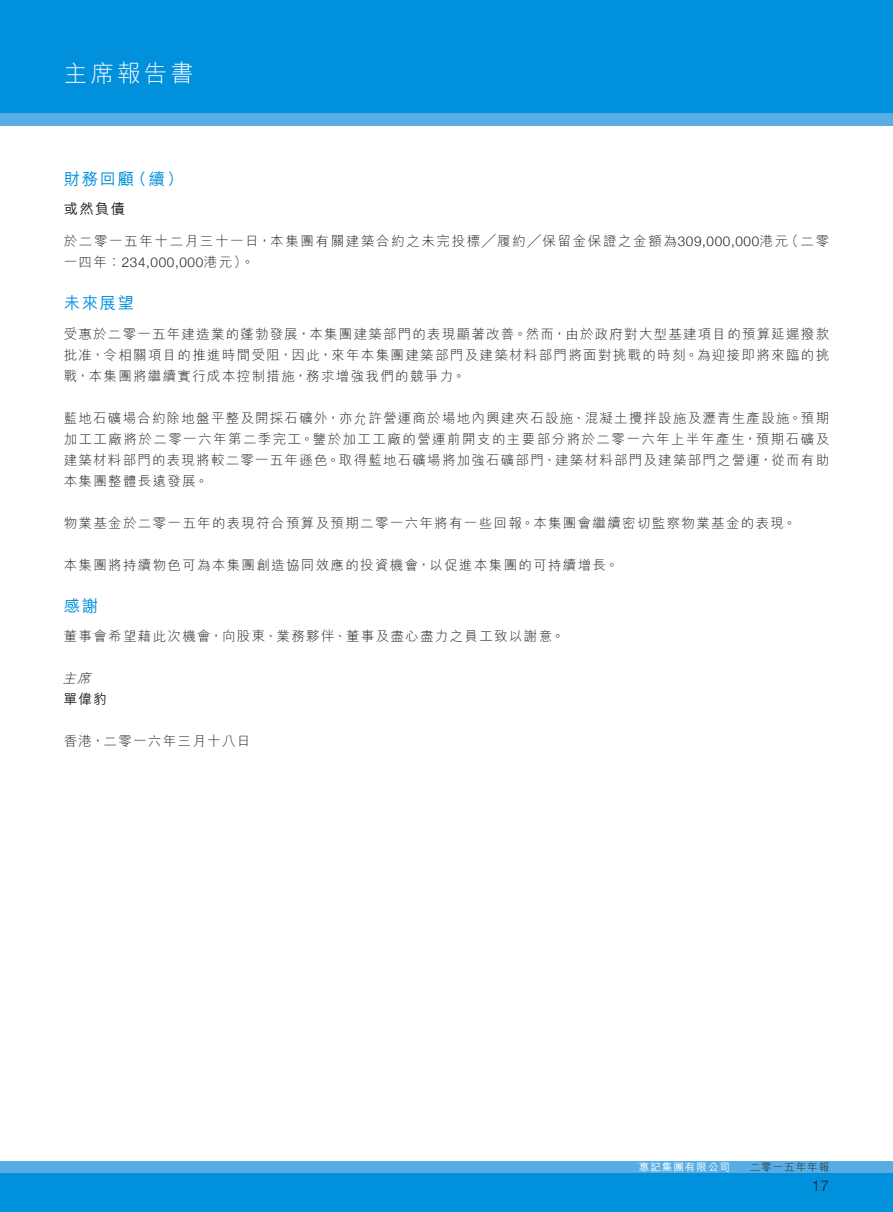
<style>
.page{position:relative;width:893px;height:1212px;background:#fff}
.page>*{position:absolute;margin:0;border:0;box-sizing:border-box;transform-origin:0 0}
.t1{font:24px "M Hei HK Light B5 pc H";letter-spacing:.11em;color:#fff}
.t2{font:16.5px "M Hei HK Medium B5 pc H";letter-spacing:.095em;color:#0090dc}
.t3{font:300 15px "Helvetica Neue";color:#231f20}
.t4{font:14.25px "M Hei HK Medium B5 pc H";color:#231f20}
.t5{font:13.5px/21px "M Hei HK Light B5 pc H";letter-spacing:.1em;color:#231f20;text-align:justify}
.t6{font:13.5px "M Hei HK Light B5 pc H";letter-spacing:.12em;color:#231f20}
.t7{font:300 13.5px "Helvetica Neue";letter-spacing:.05em;color:#231f20}
.t8{font:13.5px "M Hei HK Medium B5 pc H";color:#231f20}
.t9{font:italic 13.5px "M Hei HK Light B5 pc H";color:#231f20}
.t10{font:10.5px "M Hei HK Medium B5 pc H";letter-spacing:.1em;color:#fff}
.t11{font:10.5px "M Hei HK Light B5 pc H";letter-spacing:.095em;color:#231f20}
.s1{font-family:"Helvetica Neue";font-weight:300}
.s2{font-family:"M Hei HK Light B5 pc H";font-weight:400}
</style>
<div class="page">
<div style="left:0;top:1161px;width:893px;height:13px;background:#58aee4"></div>
<div style="left:0;top:1174px;width:893px;height:38px;background:#0090dc"></div>
<div style="left:0;top:0;width:893px;height:125px;background:#58aee4"></div>
<div style="left:0;top:0;width:893px;height:113px;background:#0090dc"></div>
<h1 class="t1" style="left:64px;top:64px;width:132px">主席報告書</h1>
<p class="t2" style="left:64px;top:172px;width:121px">財務回顧（續）</p>
<p class="t4" style="left:64px;top:204px;width:63px">或然負債</p>
<p class="t6" style="left:64px;top:236px;width:767px">於二零一五年十二月三十一日，本集團有關建築合約之未完投標╱履約╱保留金保證之金額為<span class="s1">309,000,000</span>港元（二零</p>
<p class="t7" style="left:64px;top:254px;width:192px"><span class="s2">一四年︰</span>234,000,000<span class="s2">港元）。</span></p>
<p class="t2" style="left:64px;top:297px;width:72px">未來展望</p>
<p class="t5" style="left:64px;top:325px;width:767px">受惠於二零一五年建造業的蓬勃發展，本集團建築部門的表現顯著改善。然而，由於政府對大型基建項目的預算延遲撥款批准，令相關項目的推進時間受阻，因此，來年本集團建築部門及建築材料部門將面對挑戰的時刻。為迎接即將來臨的挑戰，本集團將繼續實行成本控制措施，務求增強我們的競爭力。</p>
<p class="t5" style="left:64px;top:409px;width:767px">藍地石礦場合約除地盤平整及開採石礦外，亦允許營運商於場地內興建夾石設施、混凝土攪拌設施及瀝青生產設施。預期加工工廠將於二零一六年第二季完工。鑒於加工工廠的營運前開支的主要部分將於二零一六年上半年產生，預期石礦及建築材料部門的表現將較二零一五年遜色。取得藍地石礦場將加強石礦部門、建築材料部門及建築部門之營運，從而有助本集團整體長遠發展。</p>
<p class="t5" style="left:64px;top:514px;width:734px">物業基金於二零一五年的表現符合預算及預期二零一六年將有一些回報。本集團會繼續密切監察物業基金的表現。</p>
<p class="t5" style="left:64px;top:556px;width:556px">本集團將持續物色可為本集團創造協同效應的投資機會，以促進本集團的可持續增長。</p>
<p class="t2" style="left:64px;top:599px;width:36px">感謝</p>
<p class="t5" style="left:64px;top:627px;width:502px">董事會希望藉此次機會，向股東、業務夥伴、董事及盡心盡力之員工致以謝意。</p>
<p class="t9" style="left:62px;top:673px;width:33px">主席</p>
<p class="t8" style="left:64px;top:694px;width:45px">單偉豹</p>
<p class="t5" style="left:64px;top:732px;width:188px">香港，二零一六年三月十八日</p>
<p class="t10" style="left:639px;top:1163px;width:93px">惠記集團有限公司</p>
<p class="t11" style="left:750px;top:1163px;width:81px">二零一五年年報</p>
<p class="t3" style="left:812px;top:1176px;width:19px">17</p>
</div>
